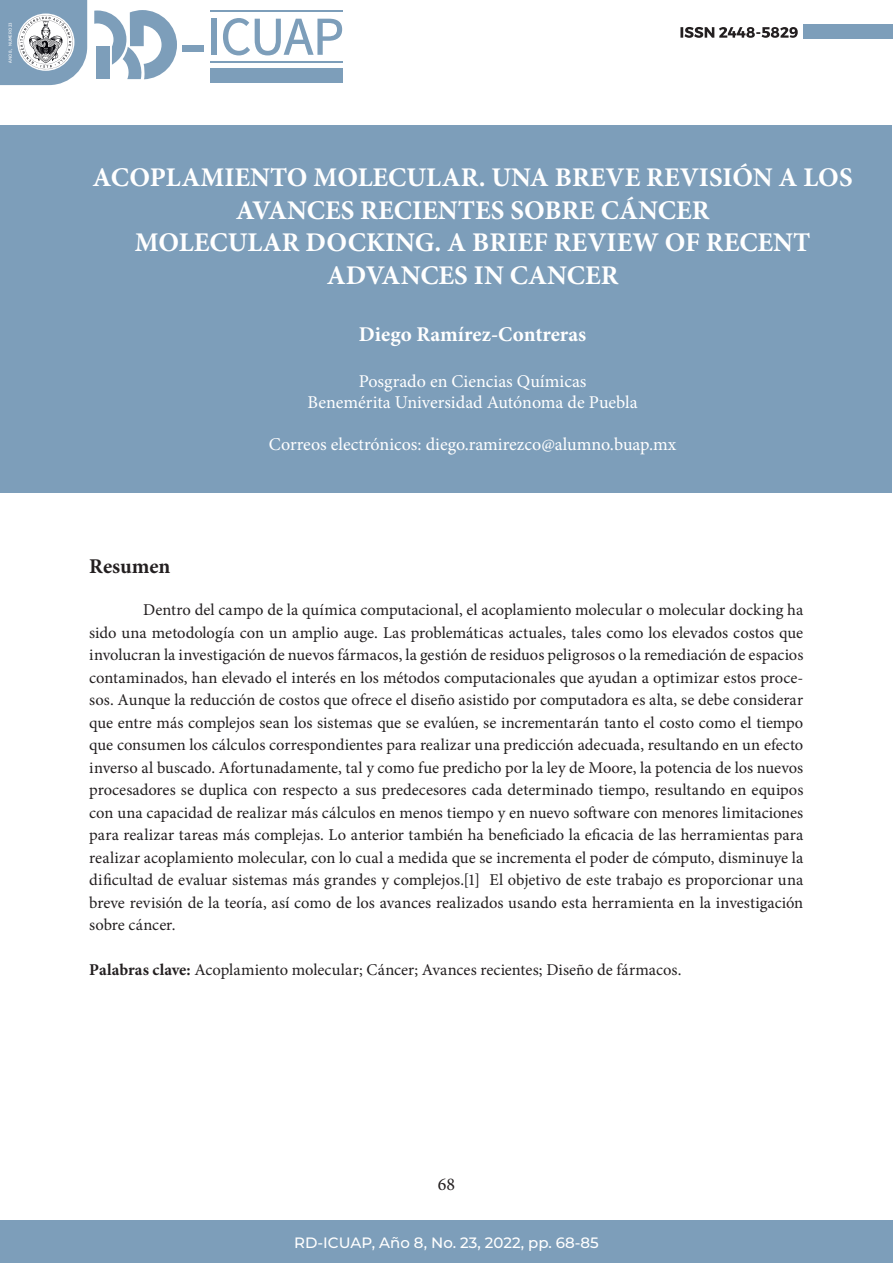
<style>
.page{position:relative;width:893px;height:1263px;background:#fff}
.page>*{position:absolute;margin:0;border:0;box-sizing:border-box;transform-origin:0 0}
.TÍTULO_DE_ARTÍCULO{font:700 27px/32.4px "Minion Pro";color:#fff;text-align:center}
.TÍTULO_DE_ARTÍCULO-2{font:700 21px "Minion Pro";color:#fff}
.t1{font:700 21px "Minion Pro";color:#231f20}
.UNIVERSIDAD_Y_DEPEND{font:18px "Minion Pro";color:#fff}
.t2{font:18px "Minion Pro";color:#231f20}
.CUERPO_DE_TEXTO{font:16.5px/22.5px "Minion Pro";color:#231f20;text-align:justify}
.t3{font:500 15px "Montserrat";color:#fff}
.t4{font:4.5px "BUAP802";color:#fff}
.s1{font-weight:700}
</style>
<div class="page">
<div style="left:804px;top:25px;width:89px;height:14px;background:#7d9eba"></div>
<svg style="left:680px;top:27px;width:118px;height:11px"></svg>
<div style="left:0;top:1220px;width:893px;height:43px;background:#7d9eba"></div>
<svg style="left:94px;top:10px;width:83px;height:69px"></svg>
<div style="left:96px;top:46px;width:14px;height:33px;background:#7d9eba"></div>
<svg style="left:0;top:0;width:87px;height:85px"></svg>
<div style="left:3px;top:9px;width:11px;height:67px;background:#7d9eba"></div>
<div style="left:182px;top:45px;width:21px;height:7px;background:#7d9eba"></div>
<div style="left:210px;top:68px;width:133px;height:14px;background:#7d9eba"></div>
<svg style="left:203px;top:18px;width:139px;height:37px"></svg>
<hr style="left:210px;top:10px;width:133px;height:2px;background:#7d9eba">
<hr style="left:210px;top:61px;width:133px;height:2px;background:#7d9eba">
<div style="left:0;top:125px;width:891px;height:367px;background:#7d9eba"></div>
<p class="t4" style="left:8px;top:63px;width:42px;rotate:-90deg">AÑO 8, NÚMERO 23</p>
<p class="TÍTULO_DE_ARTÍCULO" style="left:93px;top:161px;width:761px">ACOPLAMIENTO MOLECULAR. UNA BREVE REVISIÓN A LOS<br>AVANCES RECIENTES SOBRE CÁNCER</p>
<p class="TÍTULO_DE_ARTÍCULO" style="left:135px;top:226px;width:677px">MOLECULAR DOCKING. A BRIEF REVIEW OF RECENT</p>
<p class="TÍTULO_DE_ARTÍCULO" style="left:327px;top:258px;width:293px">ADVANCES IN CANCER</p>
<p class="TÍTULO_DE_ARTÍCULO-2" style="left:359px;top:320px;width:229px">Diego Ramírez-Contreras</p>
<p class="UNIVERSIDAD_Y_DEPEND" style="left:359px;top:370px;width:229px">Posgrado en Ciencias Químicas</p>
<p class="UNIVERSIDAD_Y_DEPEND" style="left:308px;top:391px;width:332px">Benemérita Universidad Autónoma de Puebla</p>
<p class="UNIVERSIDAD_Y_DEPEND" style="left:269px;top:433px;width:409px">Correos electrónicos: diego.ramirezco@alumno.buap.mx</p>
<p class="t1" style="left:89px;top:551px;width:83px">Resumen</p>
<p class="CUERPO_DE_TEXTO" style="left:89px;top:599px;width:716px;text-indent:54px">Dentro del campo de la química computacional, el acoplamiento molecular o molecular docking ha sido una metodología con un amplio auge. Las problemáticas actuales, tales como los elevados costos que involucran la investigación de nuevos fármacos, la gestión de residuos peligrosos o la remediación de espacios contaminados, han elevado el interés en los métodos computacionales que ayudan a optimizar estos proce&shy;sos. Aunque la reducción de costos que ofrece el diseño asistido por computadora es alta, se debe considerar que entre más complejos sean los sistemas que se evalúen, se incrementarán tanto el costo como el tiempo que consumen los cálculos correspondientes para realizar una predicción adecuada, resultando en un efecto inverso al buscado. Afortunadamente, tal y como fue predicho por la ley de Moore, la potencia de los nuevos procesadores se duplica con respecto a sus predecesores cada determinado tiempo, resultando en equipos con una capacidad de realizar más cálculos en menos tiempo y en nuevo software con menores limitaciones para realizar tareas más complejas. Lo anterior también ha beneficiado la eficacia de las herramientas para realizar acoplamiento molecular, con lo cual a medida que se incrementa el poder de cómputo, disminuye la dificultad de evaluar sistemas más grandes y complejos.[1] El objetivo de este trabajo es proporcionar una breve revisión de la teoría, así como de los avances realizados usando esta herramienta en la investigación sobre cáncer.</p>
<p class="CUERPO_DE_TEXTO" style="left:89px;top:959px;width:594px"><span class="s1">Palabras clave:</span> Acoplamiento molecular; Cáncer; Avances recientes; Diseño de fármacos.</p>
<p class="t2" style="left:438px;top:1172px;width:19px">68</p>
<p class="t3" style="left:294px;top:1232px;width:306px">RD-ICUAP, Año 8, No. 23, 2022, pp. 68-85</p>
</div>
